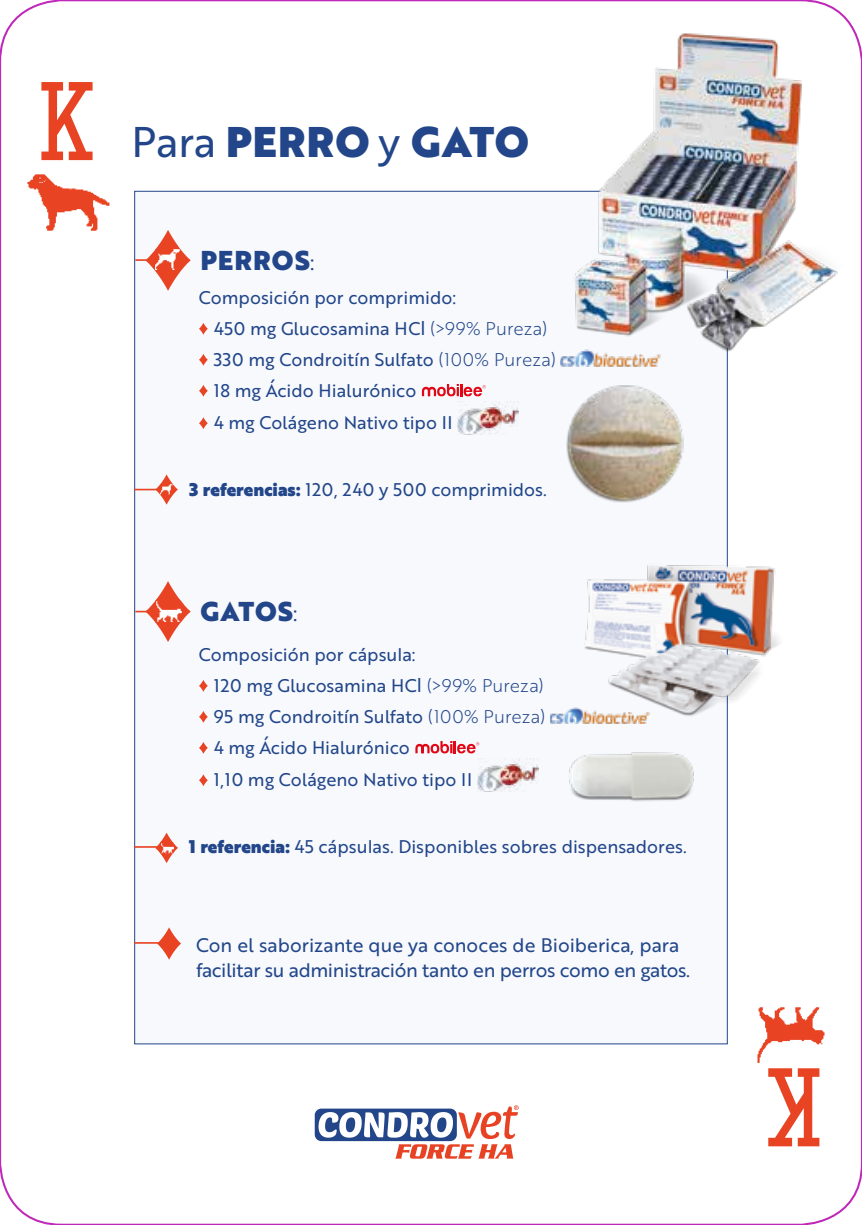
<style>
.page{position:relative;width:862px;height:1225px;background:#fff}
.page>*{position:absolute;margin:0;border:0;box-sizing:border-box;transform-origin:0 0}
.t1{font:92.92px "Card Characters";color:#e84424}
.t2{font:41.85px "Brother 1816 Black";letter-spacing:.02em;color:#224689}
.t3{font:26.55px "Brother 1816 Black";letter-spacing:.04em;color:#224689}
.t4{font:19.12px/24.5px "Brother 1816 Regular";letter-spacing:-.01em;color:#224689}
.t5{font:17.78px/31.3px "Brother 1816 Regular";color:#224689}
.s1{font-family:"Brother 1816 Regular"}
.s2{font-family:"Brother 1816 Regular";font-size:20.93px}
.s3{font-size:19.57px}
.s4{font-family:"Brother 1816 Light"}
.s5{font-family:"Brother 1816 Black"}
</style>
<div class="page">
<div style="left:134px;top:191px;width:593px;height:853px;background:#f7f9fd;border:1px solid #224689"></div>
<hr style="left:135px;top:259px;width:34px;height:2px;background:#e84424">
<svg style="left:145px;top:230px;width:46px;height:61px"></svg>
<img style="left:155px;top:249px;width:25px;height:21px">
<svg style="left:199px;top:323px;width:9px;height:12px"></svg>
<svg style="left:199px;top:354px;width:9px;height:12px"></svg>
<img style="left:560px;top:356px;width:100px;height:10px">
<svg style="left:199px;top:385px;width:9px;height:12px"></svg>
<svg style="left:421px;top:384px;width:64px;height:12px"></svg>
<svg style="left:199px;top:417px;width:9px;height:12px"></svg>
<img style="left:457px;top:401px;width:61px;height:34px">
<hr style="left:134px;top:489px;width:34px;height:1px;background:#e84424">
<svg style="left:155px;top:474px;width:23px;height:31px"></svg>
<img style="left:530px;top:11px;width:326px;height:345px">
<hr style="left:135px;top:611px;width:34px;height:1px;background:#e84424">
<svg style="left:145px;top:581px;width:46px;height:61px"></svg>
<img style="left:155px;top:599px;width:28px;height:23px">
<svg style="left:199px;top:680px;width:9px;height:12px"></svg>
<svg style="left:199px;top:711px;width:9px;height:12px"></svg>
<img style="left:550px;top:713px;width:97px;height:11px">
<svg style="left:199px;top:742px;width:9px;height:12px"></svg>
<svg style="left:415px;top:741px;width:64px;height:12px"></svg>
<svg style="left:199px;top:774px;width:9px;height:12px"></svg>
<img style="left:477px;top:758px;width:60px;height:34px">
<img style="left:560px;top:555px;width:220px;height:166px">
<hr style="left:134px;top:846px;width:34px;height:1px;background:#e84424">
<svg style="left:155px;top:832px;width:23px;height:31px"></svg>
<img style="left:160px;top:841px;width:14px;height:12px">
<svg style="left:157px;top:927px;width:24px;height:32px"></svg>
<hr style="left:134px;top:942px;width:34px;height:1px;background:#e84424">
<img style="left:27px;top:174px;width:83px;height:57px">
<img style="left:757px;top:1007px;width:68px;height:55px">
<img style="left:561px;top:366px;width:123px;height:137px">
<img style="left:569px;top:752px;width:125px;height:50px">
<div style="left:314px;top:1108px;width:142px;height:33px;background:#224689;border-radius:7px"></div>
<svg style="left:318px;top:1105px;width:200px;height:53px"></svg>
<h1 class="t1" style="left:37px;top:62px;width:62px">K</h1>
<h2 class="t2" style="left:131px;top:109px;width:398px"><span class="s1">Para</span> PERRO <span class="s1">y</span> GATO</h2>
<h3 class="t3" style="left:200px;top:240px;width:115px">PERROS<span class="s2">:</span></h3>
<p class="t5" style="left:213px;top:281px;width:343px;text-indent:-15px">Composición por comprimido:<br>450 mg Glucosamina HC<span class="s3">I</span> <span class="s4">(&gt;99% Pureza)<br></span>330 mg Condroitín Sulfato <span class="s4">(100% Pureza)<br></span>18 mg Ácido Hialurónico<br>4 mg Colágeno Nativo tipo II</p>
<p class="t5" style="left:189px;top:473px;width:359px"><span class="s5">3 referencias:</span> 120, 240 y 500 comprimidos.</p>
<h3 class="t3" style="left:200px;top:591px;width:99px">GATOS<span class="s2">:</span></h3>
<p class="t5" style="left:213px;top:638px;width:333px;text-indent:-15px">Composición por cápsula:<br>120 mg Glucosamina HC<span class="s3">I</span> <span class="s4">(&gt;99% Pureza)<br></span>95 mg Condroitín Sulfato <span class="s4">(100% Pureza)<br></span>4 mg Ácido Hialurónico<br>1,10 mg Colágeno Nativo tipo II</p>
<p class="t5" style="left:189px;top:830px;width:498px"><span class="s5">1 referencia:</span> 45 cápsulas. Disponibles sobres dispensadores.</p>
<p class="t4" style="left:196px;top:932px;width:495px">Con el saborizante que ya conoces de Bioiberica, para facilitar su administración tanto en perros como en gatos.</p>
<h1 class="t1" style="left:823px;top:1166px;width:62px;rotate:-180deg">K</h1>
</div>
